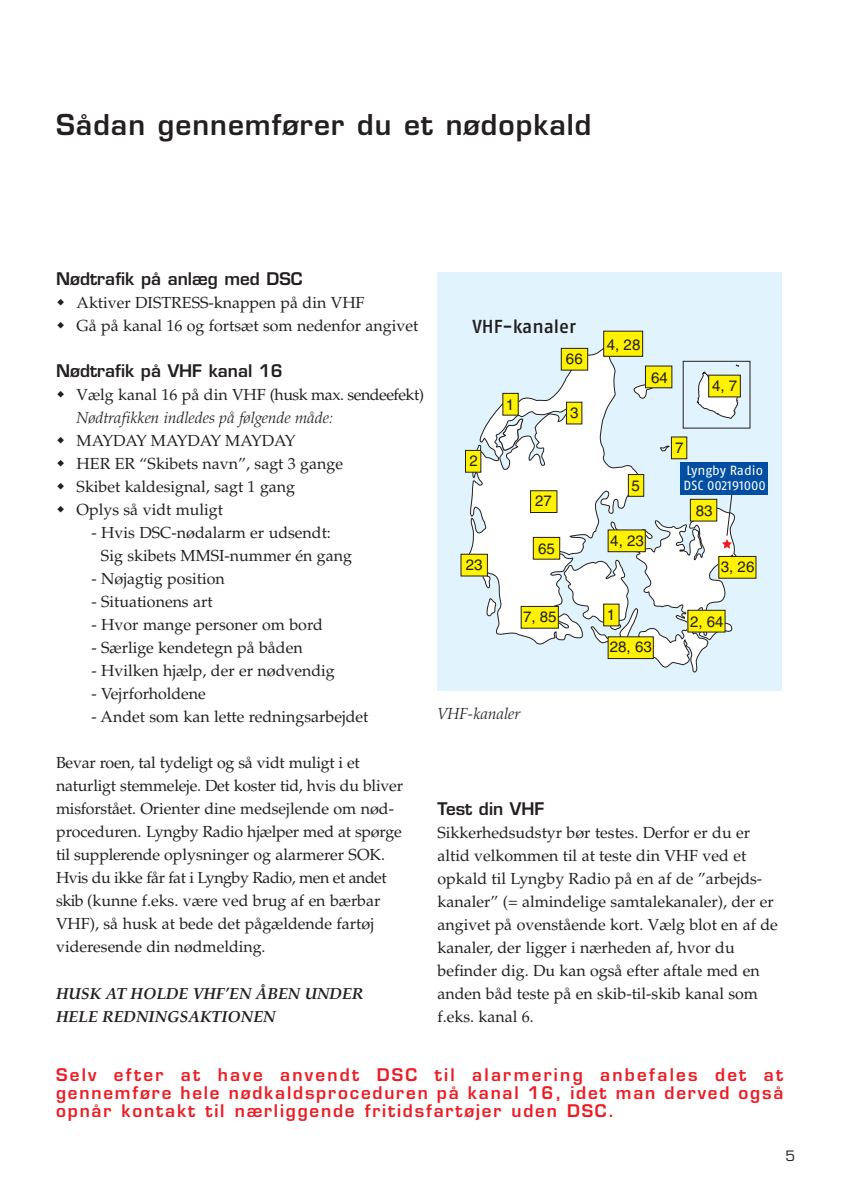
<style>
.page{position:relative;width:842px;height:1191px;background:#fff}
.page>*{position:absolute;margin:0;border:0;box-sizing:border-box;transform-origin:0 0}
.t1{font:600 28px "Eurostile";letter-spacing:.035em;color:#231f20}
.t2{font:18.8px "Fago No Med Lf";color:#231f20}
.t3{font:600 17px/18px "Eurostile";letter-spacing:.105em;color:#ed1c24;text-align:justify}
.t4{font:600 17px "Eurostile";color:#231f20}
.t5{font:16px/23px "Palatino";color:#231f20}
.t6{font:italic 300 16px "Palatino";color:#231f20}
.t7{font:16px/23px "Palatino Bold Italic Os F";color:#231f20}
.t8{font:16px "Palatino";letter-spacing:-.03em;color:#231f20}
.t9{font:15.2px "Helvetica";color:#231f20}
.t10{font:14px "Eurostile";color:#231f20}
.t11{font:13.2px/14.4px "Fago No Regular LF";letter-spacing:-.005em;color:#fff}
</style>
<div class="page">
<div style="left:437px;top:272px;width:345px;height:419px;background:#e1f4fd"></div>
<svg style="left:466px;top:347px;width:173px;height:298px"></svg>
<svg style="left:494px;top:361px;width:256px;height:108px"></svg>
<svg style="left:563px;top:492px;width:175px;height:180px"></svg>
<div style="left:604px;top:331px;width:39px;height:25px;background:#fff200"></div>
<div style="left:603px;top:331px;width:40px;height:25px;border:1px solid #231f20"></div>
<div style="left:561px;top:348px;width:27px;height:22px;background:#fff200"></div>
<div style="left:561px;top:348px;width:27px;height:22px;border:1px solid #231f20"></div>
<div style="left:645px;top:366px;width:27px;height:22px;background:#fff200"></div>
<div style="left:690px;top:499px;width:27px;height:22px;background:#fff200"></div>
<div style="left:690px;top:499px;width:27px;height:22px;border:1px solid #231f20"></div>
<div style="left:530px;top:491px;width:27px;height:21px;background:#fff200"></div>
<div style="left:530px;top:490px;width:27px;height:23px;border:1px solid #231f20"></div>
<div style="left:533px;top:537px;width:27px;height:22px;background:#fff200"></div>
<div style="left:533px;top:537px;width:27px;height:22px;border:1px solid #231f20"></div>
<div style="left:461px;top:554px;width:26px;height:22px;background:#fff200"></div>
<div style="left:461px;top:554px;width:27px;height:22px;border:1px solid #231f20"></div>
<div style="left:608px;top:530px;width:37px;height:22px;background:#fff200"></div>
<div style="left:608px;top:529px;width:38px;height:23px;border:1px solid #231f20"></div>
<div style="left:521px;top:606px;width:37px;height:22px;background:#fff200"></div>
<div style="left:521px;top:606px;width:38px;height:22px;border:1px solid #231f20"></div>
<div style="left:719px;top:556px;width:37px;height:22px;background:#fff200"></div>
<div style="left:718px;top:556px;width:38px;height:22px;border:1px solid #231f20"></div>
<div style="left:688px;top:610px;width:37px;height:22px;background:#fff200"></div>
<div style="left:688px;top:610px;width:37px;height:22px;border:1px solid #231f20"></div>
<div style="left:608px;top:637px;width:45px;height:21px;background:#fff200"></div>
<div style="left:608px;top:636px;width:46px;height:23px;border:1px solid #231f20"></div>
<div style="left:566px;top:402px;width:16px;height:22px;background:#fff200"></div>
<div style="left:566px;top:402px;width:16px;height:22px;border:1px solid #231f20"></div>
<div style="left:465px;top:450px;width:16px;height:22px;background:#fff200"></div>
<div style="left:465px;top:450px;width:16px;height:22px;border:1px solid #231f20"></div>
<div style="left:503px;top:393px;width:15px;height:22px;background:#fff200"></div>
<div style="left:671px;top:437px;width:16px;height:22px;background:#fff200"></div>
<div style="left:671px;top:437px;width:16px;height:22px;border:1px solid #231f20"></div>
<div style="left:628px;top:474px;width:16px;height:22px;background:#fff200"></div>
<div style="left:628px;top:474px;width:16px;height:22px;border:1px solid #231f20"></div>
<div style="left:709px;top:375px;width:31px;height:22px;background:#fff200"></div>
<div style="left:708px;top:375px;width:33px;height:22px;border:1px solid #231f20"></div>
<div style="left:604px;top:604px;width:15px;height:22px;background:#fff200"></div>
<div style="left:603px;top:604px;width:16px;height:22px;border:1px solid #231f20"></div>
<div style="left:680px;top:462px;width:88px;height:32px;background:#014ea2"></div>
<h1 class="t1" style="left:56px;top:114px;width:537px">Sådan gennemfører du et nødopkald</h1>
<p class="t4" style="left:56px;top:272px;width:248px">Nødtrafik på anlæg med DSC</p>
<p class="t5" style="left:77px;top:293px;width:343px">Aktiver DISTRESS-knappen på din VHF<br>Gå på kanal 16 og fortsæt som nedenfor angivet</p>
<p class="t4" style="left:56px;top:364px;width:228px">Nødtrafik på VHF kanal 16</p>
<p class="t8" style="left:77px;top:388px;width:349px">Vælg kanal 16 på din VHF (husk max. sendeefekt)</p>
<p class="t6" style="left:77px;top:411px;width:258px">Nødtrafikken indledes på følgende måde:</p>
<p class="t5" style="left:77px;top:431px;width:268px">MAYDAY MAYDAY MAYDAY<br>HER ER “Skibets navn”, sagt 3 gange<br>Skibet kaldesignal, sagt 1 gang<br>Oplys så vidt muligt</p>
<p class="t5" style="left:101px;top:523px;width:252px;text-indent:-10px">- Hvis DSC-nødalarm er udsendt:<br>Sig skibets MMSI-nummer én gang</p>
<p class="t5" style="left:91px;top:569px;width:135px">- Nøjagtig position</p>
<p class="t5" style="left:91px;top:592px;width:123px">- Situationens art</p>
<p class="t5" style="left:91px;top:615px;width:233px">- Hvor mange personer om bord</p>
<p class="t5" style="left:91px;top:638px;width:213px">- Særlige kendetegn på båden</p>
<p class="t5" style="left:91px;top:661px;width:245px">- Hvilken hjælp, der er nødvendig</p>
<p class="t5" style="left:91px;top:684px;width:116px">- Vejrforholdene</p>
<p class="t5" style="left:91px;top:707px;width:278px">- Andet som kan lette redningsarbejdet</p>
<p class="t5" style="left:56px;top:753px;width:348px">Bevar roen, tal tydeligt og så vidt muligt i et naturligt stemmeleje. Det koster tid, hvis du bliver misforstået. Orienter dine medsejlende om nød&shy;proceduren. Lyngby Radio hjælper med at spørge til supplerende oplysninger og alarmerer SOK.<br>Hvis du ikke får fat i Lyngby Radio, men et andet skib (kunne f.eks. være ved brug af en bærbar VHF), så husk at bede det pågældende fartøj videresende din nødmelding.</p>
<p class="t7" style="left:56px;top:984px;width:309px">HUSK AT HOLDE VHF’EN ÅBEN UNDER<br>HELE REDNINGSAKTIONEN</p>
<p class="t2" style="left:472px;top:316px;width:105px">VHF-kanaler</p>
<p class="t9" style="left:469px;top:455px;width:10px">2</p>
<p class="t9" style="left:466px;top:559px;width:18px">23</p>
<p class="t9" style="left:506px;top:399px;width:10px">1</p>
<p class="t9" style="left:566px;top:353px;width:18px">66</p>
<p class="t9" style="left:570px;top:407px;width:10px">3</p>
<p class="t9" style="left:535px;top:495px;width:18px">27</p>
<p class="t9" style="left:538px;top:543px;width:18px">65</p>
<p class="t9" style="left:523px;top:611px;width:35px">7, 85</p>
<p class="t6" style="left:437px;top:708px;width:84px">VHF-kanaler</p>
<p class="t9" style="left:607px;top:339px;width:35px">4, 28</p>
<p class="t9" style="left:651px;top:371px;width:18px">64</p>
<p class="t9" style="left:712px;top:380px;width:27px">4, 7</p>
<p class="t9" style="left:632px;top:479px;width:10px">5</p>
<p class="t9" style="left:610px;top:534px;width:35px">4, 23</p>
<p class="t9" style="left:607px;top:609px;width:10px">1</p>
<p class="t9" style="left:610px;top:641px;width:43px">28, 63</p>
<p class="t9" style="left:675px;top:442px;width:10px">7</p>
<p class="t11" style="left:683px;top:465px;width:84px">Lyngby Radio<br>DSC 002191000</p>
<p class="t9" style="left:696px;top:504px;width:18px">83</p>
<p class="t9" style="left:721px;top:561px;width:35px">3, 26</p>
<p class="t9" style="left:690px;top:616px;width:35px">2, 64</p>
<p class="t4" style="left:437px;top:802px;width:108px">Test din VHF</p>
<p class="t5" style="left:437px;top:822px;width:342px">Sikkerhedsudstyr bør testes. Derfor er du er altid velkommen til at teste din VHF ved et opkald til Lyngby Radio på en af de ”arbejds&shy;kanaler” (= almindelige samtalekanaler), der er angivet på ovenstående kort. Vælg blot en af de kanaler, der ligger i nærheden af, hvor du befinder dig. Du kan også efter aftale med en anden båd teste på en skib-til-skib kanal som f.eks. kanal 6.</p>
<p class="t3" style="left:56px;top:1067px;width:729px">Selv efter at have anvendt DSC til alarmering anbefales det at gennemføre hele nødkaldsproceduren på kanal 16, idet man derved også opnår kontakt til nærliggende fritidsfartøjer uden DSC.</p>
<p class="t10" style="left:785px;top:1150px;width:11px">5</p>
</div>
